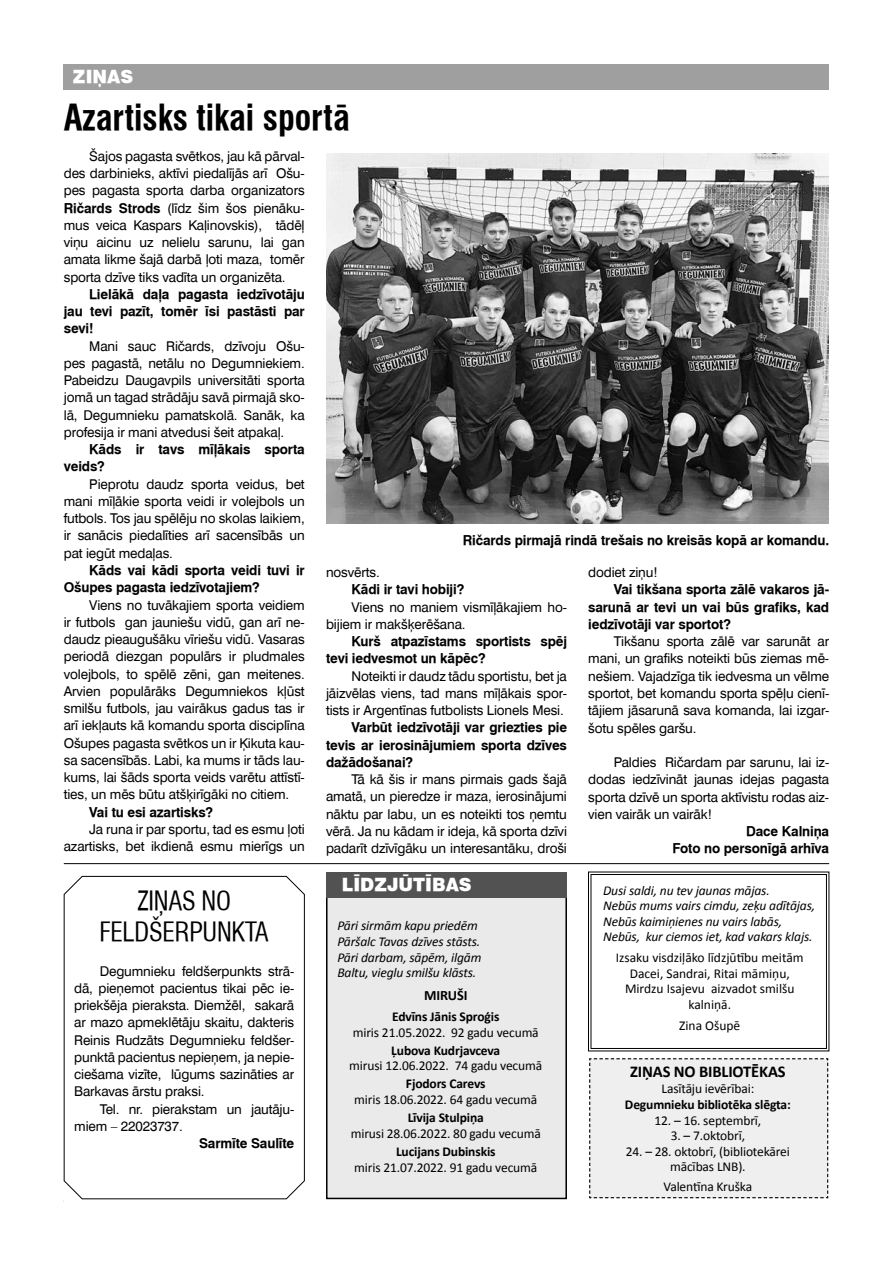
<style>
.page{position:relative;width:893px;height:1263px;background:#fff}
.page>*{position:absolute;margin:0;border:0;box-sizing:border-box;transform-origin:0 0}
.t1{font:700 condensed 34.5px "Swiss 721 TL";color:#000}
.t2{font:condensed 25.5px/30.6px "Swiss 721 TL";letter-spacing:-.01em;color:#000;text-align:center}
.t3{font:900 18px "Swiss 721 TL";color:#fff}
.t4{font:700 16.5px "Calibri";letter-spacing:-.01em;color:#000}
.t5{font:700 14.25px "Calibri";letter-spacing:-.01em;color:#000}
.t6{font:13.5px/17.2px "Swiss 721 TL";letter-spacing:-.01em;color:#000;text-align:justify}
.t7{font:700 13.5px/17.2px "Swiss 721 TL";letter-spacing:-.01em;color:#000;text-align:justify}
.t8{font:13.5px/15.5px "Calibri";letter-spacing:-.01em;color:#000;text-align:center}
.t9{font:italic 13.5px/15.8px "Calibri";letter-spacing:-.01em;color:#000}
.t10{font:700 13.5px "Calibri";letter-spacing:-.01em;color:#000}
.s1{font-weight:700}
</style>
<div class="page">
<div style="left:64px;top:64px;width:765px;height:25px;background:#9f9f9f"></div>
<div style="left:327px;top:895px;width:239px;height:303px;background:#eaeaea"></div>
<div style="left:326px;top:894px;width:241px;height:305px;border:2px solid #000"></div>
<div style="left:326px;top:872px;width:241px;height:25px;background:#525252"></div>
<hr style="left:64px;top:863px;width:765px;height:1px;background:#000">
<svg style="left:63px;top:875px;width:242px;height:324px"></svg>
<svg style="left:588px;top:871px;width:241px;height:180px"></svg>
<div style="left:591px;top:874px;width:236px;height:175px;border:1px solid #000"></div>
<div style="left:589px;top:1058px;width:240px;height:141px;background:#efefef"></div>
<img style="left:326px;top:154px;width:503px;height:370px">
<h3 class="t3" style="left:73px;top:66px;width:62px">ZIŅAS</h3>
<h1 class="t1" style="left:64px;top:97px;width:287px">Azartisks tikai sportā</h1>
<p class="t6" style="left:64px;top:147px;width:242px;text-indent:26px">Šajos pagasta svētkos, jau kā pārval&shy;des darbinieks, aktīvi piedalījās arī Ošu&shy;pes pagasta sporta darba organizators <span class="s1">Ričards Strods</span> (līdz šim šos pienāku&shy;mus veica Kaspars Kaļinovskis), tādēļ viņu aicinu uz nelielu sarunu, lai gan amata likme šajā darbā ļoti maza, tomēr sporta dzīve tiks vadīta un organizēta.</p>
<p class="t7" style="left:64px;top:286px;width:242px;text-indent:26px">Lielākā daļa pagasta iedzīvotāju jau tevi pazīt, tomēr īsi pastāsti par sevi!</p>
<p class="t6" style="left:64px;top:337px;width:242px;text-indent:26px">Mani sauc Ričards, dzīvoju Ošu&shy;pes pagastā, netālu no Degumniekiem.<br>Pabeidzu Daugavpils universitāti sporta jomā un tagad strādāju savā pirmajā sko&shy;lā, Degumnieku pamatskolā. Sanāk, ka profesija ir mani atvedusi šeit atpakaļ.</p>
<p class="t7" style="left:64px;top:441px;width:242px;text-indent:26px">Kāds ir tavs mīļākais sporta veids?</p>
<p class="t6" style="left:64px;top:475px;width:242px;text-indent:26px">Pieprotu daudz sporta veidus, bet mani mīļākie sporta veidi ir volejbols un futbols. Tos jau spēlēju no skolas laikiem, ir sanācis piedalīties arī sacensībās un pat iegūt medaļas.</p>
<p class="t7" style="left:64px;top:562px;width:242px;text-indent:26px">Kāds vai kādi sporta veidi tuvi ir<br>Ošupes pagasta iedzīvotajiem?</p>
<p class="t6" style="left:64px;top:596px;width:242px;text-indent:26px">Viens no tuvākajiem sporta veidiem ir futbols gan jauniešu vidū, gan arī ne&shy;daudz pieaugušāku vīriešu vidū. Vasaras periodā diezgan populārs ir pludmales volejbols, to spēlē zēni, gan meitenes.<br>Arvien populārāks Degumniekos kļūst smilšu futbols, jau vairākus gadus tas ir arī iekļauts kā komandu sporta disciplīna Ošupes pagasta svētkos un ir Ķikuta kau&shy;sa sacensībās. Labi, ka mums ir tāds lau&shy;kums, lai šāds sporta veids varētu attīstī&shy;ties, un mēs būtu atšķirīgāki no citiem.</p>
<p class="t7" style="left:89px;top:803px;width:125px">Vai tu esi azartisks?</p>
<p class="t6" style="left:64px;top:820px;width:242px;text-align:right">Ja runa ir par sportu, tad es esmu ļoti azartisks, bet ikdienā esmu mierīgs un</p>
<p class="t7" style="left:463px;top:531px;width:368px">Ričards pirmajā rindā trešais no kreisās kopā ar komandu.</p>
<p class="t6" style="left:588px;top:564px;width:71px">dodiet ziņu!</p>
<p class="t7" style="left:588px;top:581px;width:242px;text-indent:26px">Vai tikšana sporta zālē vakaros jā&shy;sarunā ar tevi un vai būs grafiks, kad iedzīvotāji var sportot?</p>
<p class="t6" style="left:588px;top:633px;width:242px;text-indent:26px">Tikšanu sporta zālē var sarunāt ar mani, un grafiks noteikti būs ziemas mē&shy;nešiem. Vajadzīga tik iedvesma un vēlme sportot, bet komandu sporta spēļu cienī&shy;tājiem jāsarunā sava komanda, lai izgar&shy;šotu spēles garšu.</p>
<p class="t6" style="left:588px;top:753px;width:242px;text-indent:26px">Paldies Ričardam par sarunu, lai iz&shy;dodas iedzīvināt jaunas idejas pagasta sporta dzīvē un sporta aktīvistu rodas aiz&shy;vien vairāk un vairāk!</p>
<p class="t7" style="left:672px;top:823px;width:158px;text-align:right">Dace Kalniņa<br>Foto no personīgā arhīva</p>
<p class="t6" style="left:326px;top:564px;width:55px">nosvērts.</p>
<p class="t7" style="left:352px;top:581px;width:114px">Kādi ir tavi hobiji?</p>
<p class="t6" style="left:326px;top:598px;width:242px;text-indent:26px">Viens no maniem vismīļākajiem ho&shy;bijiem ir makšķerēšana.</p>
<p class="t7" style="left:326px;top:633px;width:242px;text-indent:26px">Kurš atpazīstams sportists spēj tevi iedvesmot un kāpēc?</p>
<p class="t6" style="left:326px;top:667px;width:242px;text-indent:26px">Noteikti ir daudz tādu sportistu, bet ja jāizvēlas viens, tad mans mīļākais spor&shy;tists ir Argentīnas futbolists Lionels Mesi.</p>
<p class="t7" style="left:326px;top:719px;width:243px;text-indent:26px">Varbūt iedzīvotāji var griezties pie tevis ar ierosinājumiem sporta dzīves dažādošanai?</p>
<p class="t6" style="left:326px;top:771px;width:242px;text-indent:26px">Tā kā šis ir mans pirmais gads šajā amatā, un pieredze ir maza, ierosinājumi nāktu par labu, un es noteikti tos ņemtu vērā. Ja nu kādam ir ideja, kā sporta dzīvi padarīt dzīvīgāku un interesantāku, droši</p>
<h2 class="t2" style="left:100px;top:885px;width:171px">ZIŅAS NO<br>FELDŠERPUNKTA</h2>
<p class="t6" style="left:74px;top:962px;width:222px;text-indent:26px">Degumnieku feldšerpunkts strā&shy;dā, pieņemot pacientus tikai pēc ie&shy;priekšēja pieraksta. Diemžēl, sakarā ar mazo apmeklētāju skaitu, dakteris Reinis Rudzāts Degumnieku feldšer&shy;punktā pacientus nepieņem, ja nepie&shy;ciešama vizīte, lūgums sazināties ar Barkavas ārstu praksi.</p>
<p class="t6" style="left:74px;top:1100px;width:222px;text-indent:26px">Tel. nr. pierakstam un jautāju&shy;miem – 22023737.</p>
<p class="t7" style="left:199px;top:1135px;width:97px">Sarmīte Saulīte</p>
<h3 class="t3" style="left:342px;top:874px;width:131px">LĪDZJŪTĪBAS</h3>
<p class="t9" style="left:337px;top:917px;width:146px">Pāri sirmām kapu priedēm<br>Pāršalc Tavas dzīves stāsts.<br>Pāri darbam, sāpēm, ilgām<br>Baltu, vieglu smilšu klāsts.</p>
<p class="t5" style="left:424px;top:986px;width:45px">MIRUŠI</p>
<p class="t10" style="left:392px;top:1008px;width:109px">Edvīns Jānis Sproģis</p>
<p class="t8" style="left:353px;top:1024px;width:188px">miris 21.05.2022. 92 gadu vecumā</p>
<p class="t10" style="left:391px;top:1041px;width:110px">Ļubova Kudrjavceva</p>
<p class="t8" style="left:349px;top:1058px;width:194px">mirusi 12.06.2022. 74 gadu vecumā</p>
<p class="t10" style="left:406px;top:1075px;width:81px">Fjodors Carevs</p>
<p class="t8" style="left:354px;top:1092px;width:185px">miris 18.06.2022. 64 gadu vecumā</p>
<p class="t10" style="left:408px;top:1109px;width:78px">Līvija Stulpiņa</p>
<p class="t8" style="left:351px;top:1126px;width:192px">mirusi 28.06.2022. 80 gadu vecumā</p>
<p class="t10" style="left:396px;top:1143px;width:101px">Lucijans Dubinskis</p>
<p class="t8" style="left:354px;top:1159px;width:185px">miris 21.07.2022. 91 gadu vecumā</p>
<p class="t9" style="left:603px;top:882px;width:214px">Dusi saldi, nu tev jaunas mājas.<br>Nebūs mums vairs cimdu, zeķu adītājas, Nebūs kaimiņienes nu vairs labās, Nebūs, kur ciemos iet, kad vakars klajs.</p>
<p class="t8" style="left:616px;top:950px;width:189px">Izsaku visdziļāko līdzjūtību meitām<br>Dacei, Sandrai, Ritai māmiņu,<br>Mirdzu Isajevu aizvadot smilšu kalniņā.</p>
<p class="t8" style="left:679px;top:1018px;width:63px">Zina Ošupē</p>
<p class="t4" style="left:630px;top:1061px;width:157px">ZIŅAS NO BIBLIOTĒKAS</p>
<p class="t8" style="left:661px;top:1081px;width:94px">Lasītāju ievērībai:</p>
<p class="t10" style="left:625px;top:1096px;width:167px">Degumnieku bibliotēka slēgta:</p>
<p class="t8" style="left:655px;top:1113px;width:108px">12. – 16. septembrī,</p>
<p class="t8" style="left:671px;top:1128px;width:76px">3. – 7.oktobrī,</p>
<p class="t8" style="left:626px;top:1144px;width:166px">24. – 28. oktobrī, (bibliotekārei mācības LNB).</p>
<p class="t8" style="left:664px;top:1179px;width:90px">Valentīna Kruška</p>
</div>
